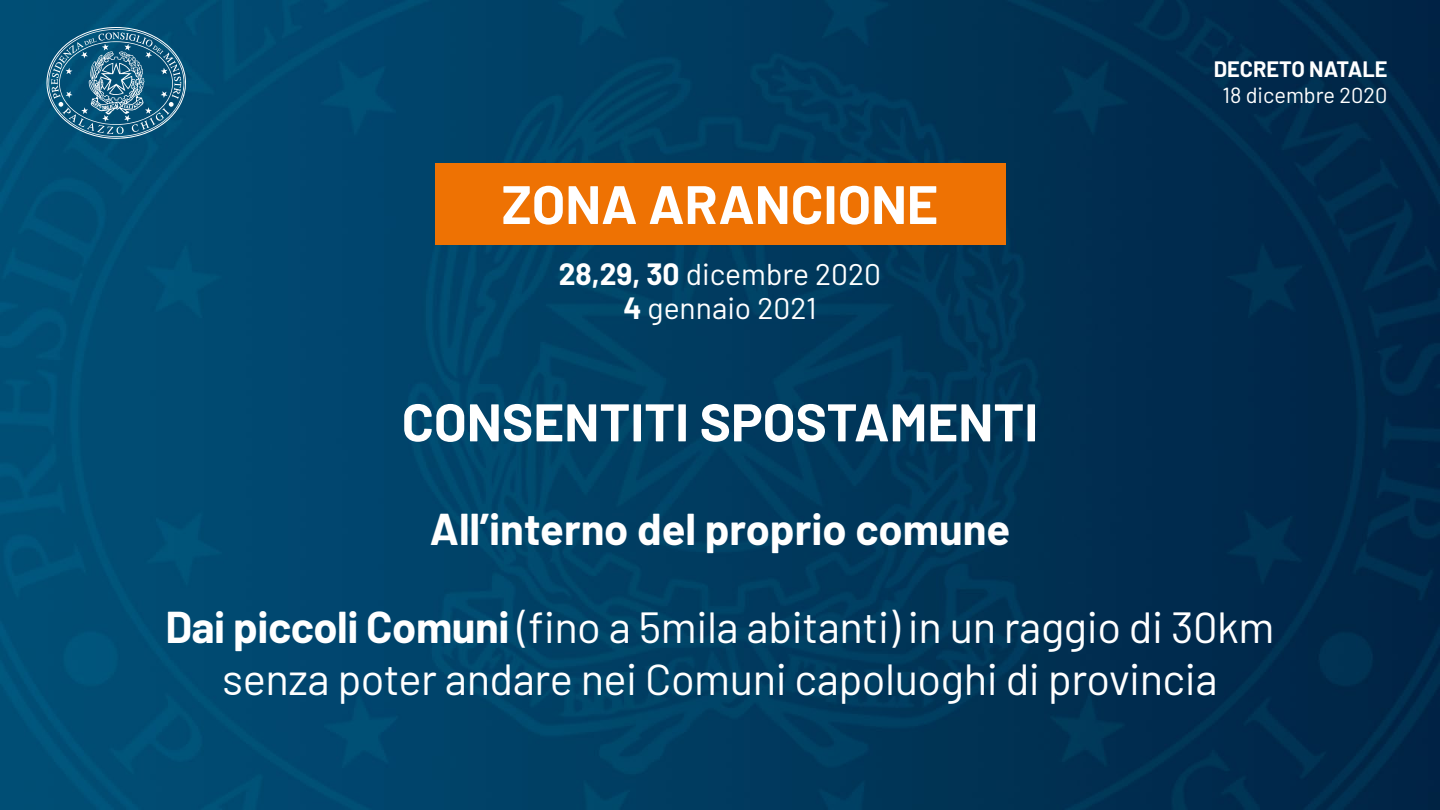
<style>
.page{position:relative;width:1440px;height:810px;background:#fff}
.page>*{position:absolute;margin:0;border:0;box-sizing:border-box;transform-origin:0 0}
.t1{font:700 54px "Barlow";color:#fff}
.t2{font:700 52.88px "Barlow";color:#fff}
.t3{font:43.5px/52.2px "Barlow";letter-spacing:-.01em;color:#fff;text-align:center}
.t4{font:700 43.5px "Barlow";color:#fff}
.t5{font:30px "Barlow";color:#fff}
.t6{font:21.75px "Barlow";color:#fff}
.t7{font:700 21.75px "Barlow";color:#fff}
.s1{font-weight:700}
</style>
<div class="page">
<img style="left:0;top:0;width:1440px;height:810px">
<svg style="left:46px;top:27px;width:141px;height:112px;background:#2c6c8c"></svg>
<div style="left:435px;top:163px;width:570px;height:82px;background:#ee7203"></div>
<p class="t1" style="left:502px;top:165px;width:438px">ZONA ARANCIONE</p>
<p class="t5" style="left:559px;top:252px;width:324px"><span class="s1">28,29, 30</span> dicembre 2020</p>
<p class="t5" style="left:623px;top:286px;width:195px"><span class="s1">4</span> gennaio 2021</p>
<p class="t2" style="left:402px;top:383px;width:638px">CONSENTITI SPOSTAMENTI</p>
<p class="t4" style="left:430px;top:498px;width:582px">All’interno del proprio comune</p>
<p class="t7" style="left:1214px;top:53px;width:175px">DECRETO NATALE</p>
<p class="t6" style="left:1222px;top:79px;width:167px">18 dicembre 2020</p>
<p class="t3" style="left:165px;top:598px;width:1111px"><span class="s1">Dai piccoli Comuni</span> (fino a 5mila abitanti) in un raggio di 30km senza poter andare nei Comuni capoluoghi di provincia</p>
</div>
